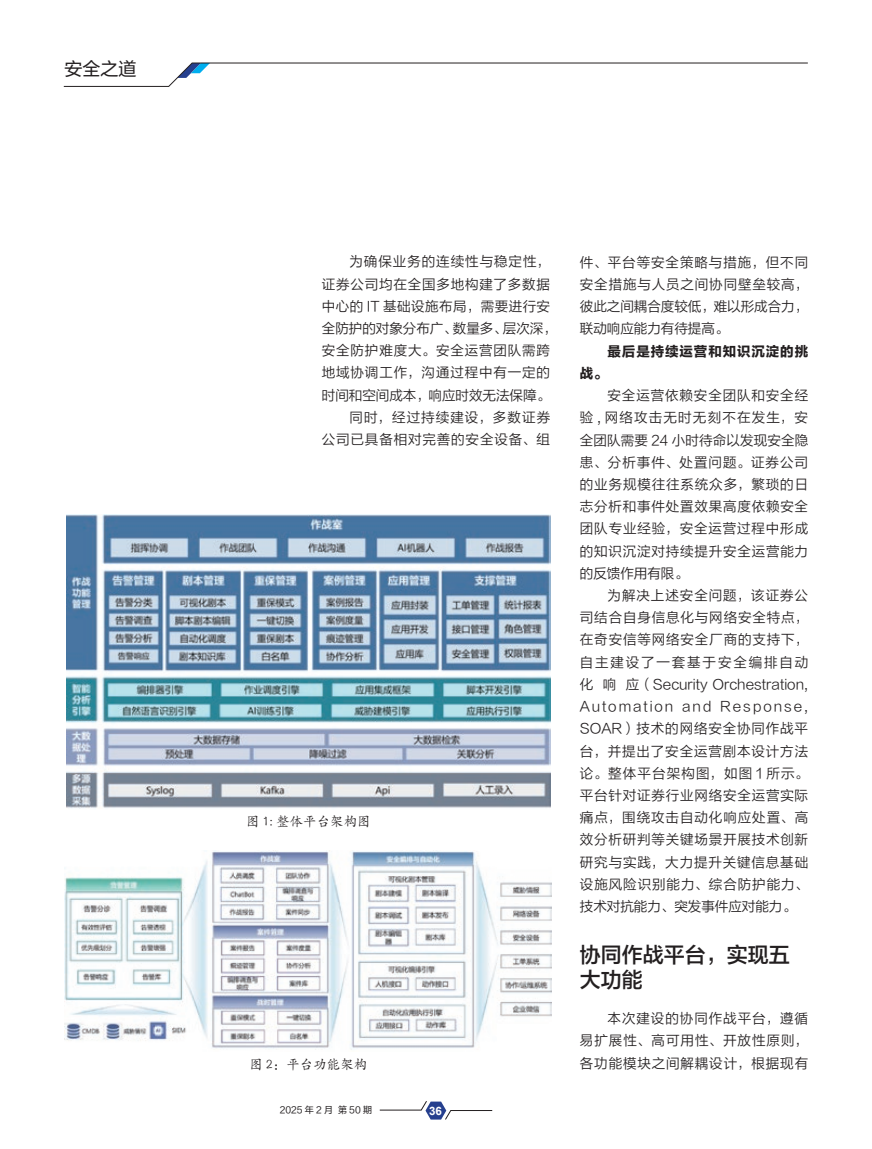
<style>
.page{position:relative;width:872px;height:1149px;background:#fff}
.page>*{position:absolute;margin:0;border:0;box-sizing:border-box;transform-origin:0 0}
.t1{font:21px/25.2px "FZLTZHK GBK1 0";color:#231f20}
.t2{font:18px "FZLTHK GBK1 0";color:#231f20}
.t3{font:13.5px/22.2px "FZLTXIHK GBK1 0";letter-spacing:.065em;color:#231f20;text-align:justify}
.t4{font:13.5px "FZLTXIHK GBK1 0";color:#231f20}
.t5{font:13.5px "FZKTJW GB1 0";color:#231f20}
.t6{font:13.5px "FZLTXIHK GBK1 0";letter-spacing:.035em;color:#231f20}
.t7{font:13.5px "FZLTDHJW GB1 0";letter-spacing:.065em;color:#231f20}
.t8{font:700 11.55px "Arial";color:#fff}
.t9{font:9px "FZLTHJW GB1 0";letter-spacing:.25em;color:#231f20}
</style>
<div class="page">
<svg style="left:379px;top:1101px;width:113px;height:18px"></svg>
<svg style="left:63px;top:63px;width:745px;height:24px"></svg>
<img style="left:66px;top:514px;width:485px;height:295px">
<img style="left:65px;top:850px;width:487px;height:200px">
<h2 class="t2" style="left:64px;top:59px;width:73px">安全之道</h2>
<p class="t3" style="left:349px;top:251px;width:202px">为确保业务的连续性与稳定性，</p>
<p class="t3" style="left:322px;top:273px;width:230px">证券公司均在全国多地构建了多数据</p>
<p class="t6" style="left:322px;top:298px;width:230px">中心的 IT 基础设施布局，需要进行安</p>
<p class="t4" style="left:322px;top:321px;width:236px">全防护的对象分布广、数量多、层次深，</p>
<p class="t3" style="left:322px;top:339px;width:230px">安全防护难度大。安全运营团队需跨</p>
<p class="t3" style="left:322px;top:362px;width:230px">地域协调工作，沟通过程中有一定的</p>
<p class="t4" style="left:322px;top:387px;width:230px">时间和空间成本，响应时效无法保障。</p>
<p class="t3" style="left:349px;top:406px;width:202px">同时，经过持续建设，多数证券</p>
<p class="t3" style="left:322px;top:428px;width:230px">公司已具备相对完善的安全设备、组</p>
<p class="t5" style="left:246px;top:814px;width:126px">图 1: 整体平台架构图</p>
<p class="t5" style="left:249px;top:1057px;width:119px">图 2：平台功能架构</p>
<p class="t9" style="left:280px;top:1104px;width:94px">2025年2月 第50期</p>
<p class="t8" style="left:429px;top:1102px;width:14px">36</p>
<p class="t3" style="left:580px;top:251px;width:230px">件、平台等安全策略与措施，但不同安全措施与人员之间协同壁垒较高，彼此之间耦合度较低，难以形成合力，联动响应能力有待提高。</p>
<p class="t7" style="left:607px;top:343px;width:202px">最后是持续运营和知识沉淀的挑</p>
<p class="t7" style="left:580px;top:366px;width:28px">战。</p>
<p class="t3" style="left:580px;top:384px;width:230px;text-indent:28px">安全运营依赖安全团队和安全经验 , 网络攻击无时无刻不在发生，安全团队需要 24 小时待命以发现安全隐患、分析事件、处置问题。证券公司的业务规模往往系统众多，繁琐的日志分析和事件处置效果高度依赖安全团队专业经验，安全运营过程中形成的知识沉淀对持续提升安全运营能力的反馈作用有限。</p>
<p class="t3" style="left:580px;top:584px;width:230px;text-indent:28px">为解决上述安全问题，该证券公司结合自身信息化与网络安全特点，在奇安信等网络安全厂商的支持下，自主建设了一套基于安全编排自动化 响 应（Security Orchestration, Automation and Response, SOAR）技术的网络安全协同作战平台，并提出了安全运营剧本设计方法论。整体平台架构图，如图 1 所示。平台针对证券行业网络安全运营实际痛点，围绕攻击自动化响应处置、高效分析研判等关键场景开展技术创新研究与实践，大力提升关键信息基础设施风险识别能力、综合防护能力、技术对抗能力、突发事件应对能力。</p>
<h1 class="t1" style="left:580px;top:942px;width:211px">协同作战平台，实现五大功能</h1>
<p class="t3" style="left:580px;top:1007px;width:230px;text-indent:28px">本次建设的协同作战平台，遵循易扩展性、高可用性、开放性原则，各功能模块之间解耦设计，根据现有</p>
</div>
